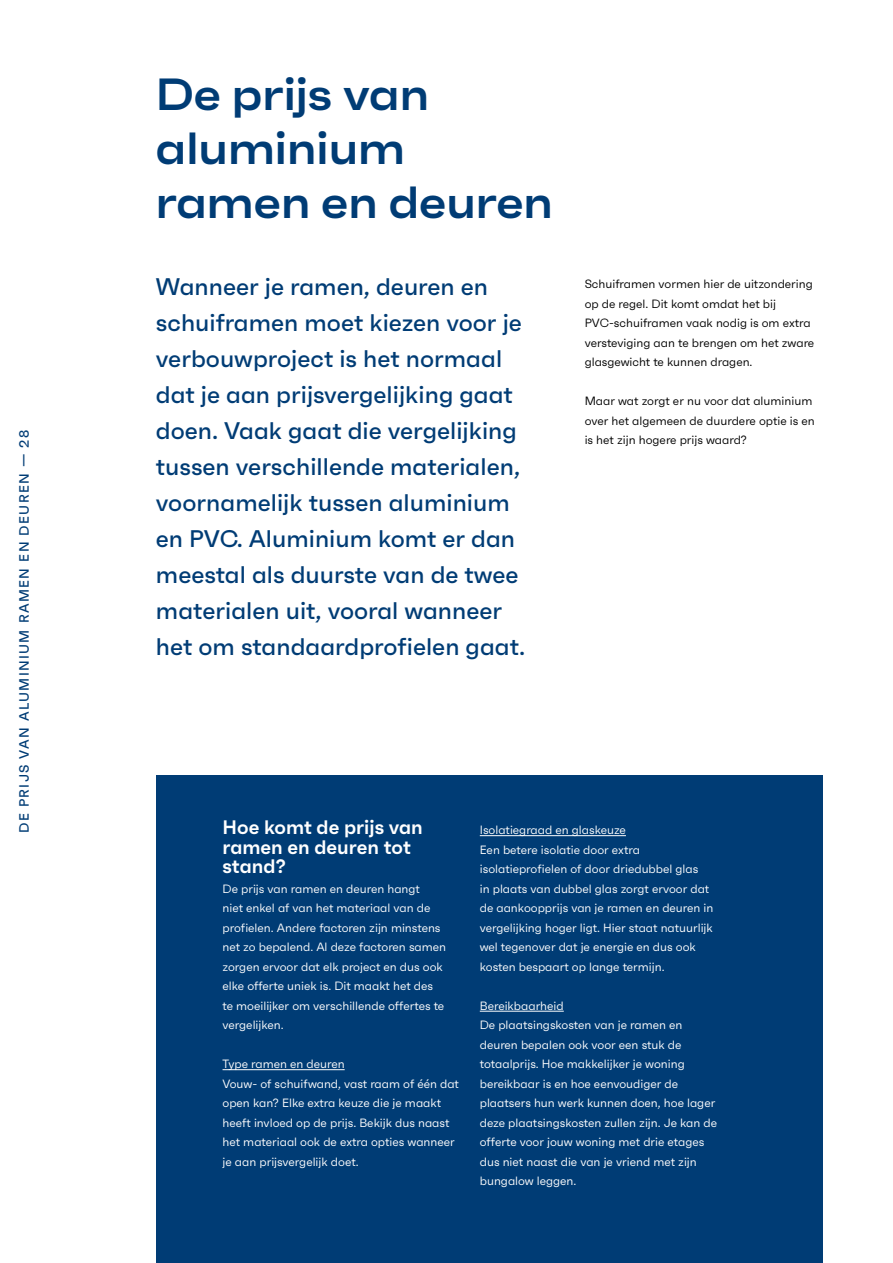
<style>
.page{position:relative;width:893px;height:1263px;background:#fff}
.page>*{position:absolute;margin:0;border:0;box-sizing:border-box;transform-origin:0 0}
.t1{font:600 expanded 45px/54px "Faktum";color:#003c75}
.t2{font:500 24px/36px "Faktum";color:#003c75}
.t3{font:600 19.5px/19.5px "Faktum";color:#fff}
.t4{font:500 13.5px "Faktum";letter-spacing:.1em;color:#003c75}
.t5{font:12px/19.5px "Faktum";color:#fff}
.t6{font:12px/19.5px "Faktum";color:#000}
</style>
<div class="page">
<div style="left:156px;top:776px;width:667px;height:487px;background:#003c75"></div>
<hr style="left:223px;top:1069px;width:122px;height:1px;background:#fff">
<hr style="left:480px;top:835px;width:146px;height:1px;background:#fff">
<hr style="left:480px;top:1011px;width:84px;height:1px;background:#fff">
<p class="t4" style="left:16px;top:833px;width:405px;rotate:-90deg">DE PRIJS VAN ALUMINIUM RAMEN EN DEUREN — 28</p>
<h1 class="t1" style="left:156px;top:66px;width:399px">De prijs van aluminium ramen en deuren</h1>
<p class="t2" style="left:156px;top:268px;width:371px">Wanneer je ramen, deuren en schuiframen moet kiezen voor je verbouwproject is het normaal dat je aan prijsvergelijking gaat doen. Vaak gaat die vergelijking tussen verschillende materialen, voornamelijk tussen aluminium en PVC. Aluminium komt er dan meestal als duurste van de twee materialen uit, vooral wanneer het om standaardprofielen gaat.</p>
<p class="t6" style="left:585px;top:274px;width:231px">Schuiframen vormen hier de uitzondering op de regel. Dit komt omdat het bij PVC-schuiframen vaak nodig is om extra versteviging aan te brengen om het zware glasgewicht te kunnen dragen.</p>
<p class="t6" style="left:585px;top:391px;width:232px">Maar wat zorgt er nu voor dat aluminium over het algemeen de duurdere optie is en is het zijn hogere prijs waard?</p>
<h3 class="t3" style="left:223px;top:817px;width:202px">Hoe komt de prijs van ramen en deuren tot stand?</h3>
<p class="t5" style="left:223px;top:878px;width:225px">De prijs van ramen en deuren hangt<br>niet enkel af van het materiaal van de profielen. Andere factoren zijn minstens net zo bepalend. Al deze factoren samen zorgen ervoor dat elk project en dus ook elke offerte uniek is. Dit maakt het des te moeilijker om verschillende offertes te vergelijken.</p>
<p class="t5" style="left:223px;top:1054px;width:238px">Type ramen en deuren<br>Vouw- of schuifwand, vast raam of één dat open kan? Elke extra keuze die je maakt heeft invloed op de prijs. Bekijk dus naast het materiaal ook de extra opties wanneer je aan prijsvergelijk doet.</p>
<p class="t5" style="left:480px;top:820px;width:235px">Isolatiegraad en glaskeuze<br>Een betere isolatie door extra isolatieprofielen of door driedubbel glas<br>in plaats van dubbel glas zorgt ervoor dat de aankoopprijs van je ramen en deuren in vergelijking hoger ligt. Hier staat natuurlijk wel tegenover dat je energie en dus ook kosten bespaart op lange termijn.</p>
<p class="t5" style="left:480px;top:995px;width:239px">Bereikbaarheid<br>De plaatsingskosten van je ramen en deuren bepalen ook voor een stuk de totaalprijs. Hoe makkelijker je woning bereikbaar is en hoe eenvoudiger de plaatsers hun werk kunnen doen, hoe lager deze plaatsingskosten zullen zijn. Je kan de offerte voor jouw woning met drie etages dus niet naast die van je vriend met zijn bungalow leggen.</p>
</div>
